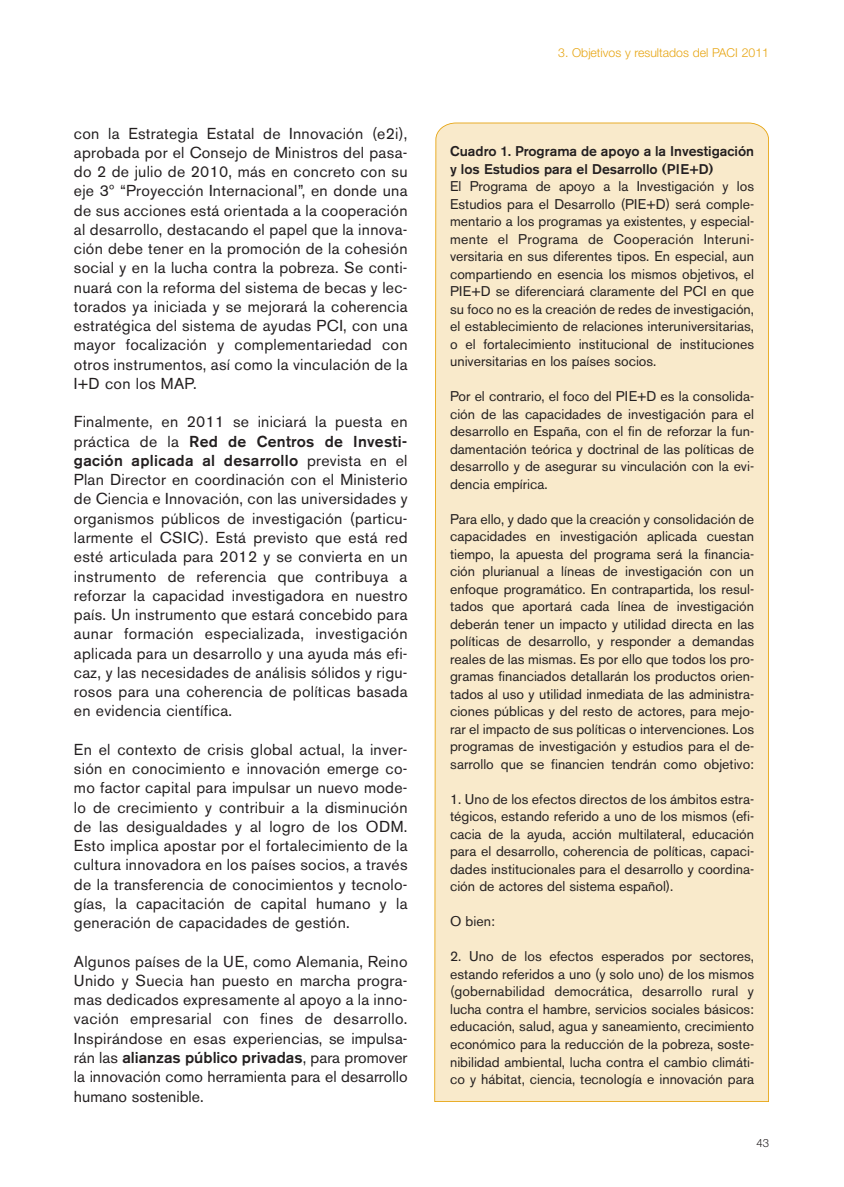
<style>
.page{position:relative;width:844px;height:1187px;background:#fff}
.page>*{position:absolute;margin:0;border:0;box-sizing:border-box;transform-origin:0 0}
.t1{font:15.75px/19.2px "Akzidenz Grotesk BE";letter-spacing:.015em;color:#231f20;text-align:justify}
.t2{font:14px/17.5px "Akzidenz Grotesk BE";color:#231f20;text-align:justify}
.t3{font:500 14px/17.5px "Akzidenz Grotesk BE";color:#231f20}
.t4{font:300 12.25px "Helvetica Neue";color:#e7a512}
.t5{font:300 11.38px "Helvetica Neue";color:#231f20}
.s1{font-weight:500}
</style>
<div class="page">
<div style="left:434px;top:139px;width:334px;height:962px;background:#f9eacb"></div>
<svg style="left:435px;top:122px;width:333px;height:17px;background:#f8e7c4"></svg>
<p class="t1" style="left:74px;top:125px;width:335px">con la Estrategia Estatal de Innovación (e2i), aprobada por el Consejo de Ministros del pasa&shy;do 2 de julio de 2010, más en concreto con su eje 3º “Proyección Internacional”, en donde una de sus acciones está orientada a la cooperación al desarrollo, destacando el papel que la innova&shy;ción debe tener en la promoción de la cohesión social y en la lucha contra la pobreza. Se conti&shy;nuará con la reforma del sistema de becas y lec&shy;torados ya iniciada y se mejorará la coherencia estratégica del sistema de ayudas PCI, con una mayor focalización y complementariedad con otros instrumentos, así como la vinculación de la I+D con los MAP.</p>
<p class="t1" style="left:74px;top:414px;width:335px">Finalmente, en 2011 se iniciará la puesta en práctica de la <span class="s1">Red de Centros de Investi&shy;gación aplicada al desarrollo</span> prevista en el Plan Director en coordinación con el Ministerio de Ciencia e Innovación, con las universidades y organismos públicos de investigación (particu&shy;larmente el CSIC). Está previsto que está red esté articulada para 2012 y se convierta en un instrumento de referencia que contribuya a reforzar la capacidad investigadora en nuestro país. Un instrumento que estará concebido para aunar formación especializada, investigación aplicada para un desarrollo y una ayuda más efi&shy;caz, y las necesidades de análisis sólidos y rigu&shy;rosos para una coherencia de políticas basada en evidencia científica.</p>
<p class="t1" style="left:74px;top:741px;width:335px">En el contexto de crisis global actual, la inver&shy;sión en conocimiento e innovación emerge co&shy;mo factor capital para impulsar un nuevo mode&shy;lo de crecimiento y contribuir a la disminución de las desigualdades y al logro de los ODM.<br>Esto implica apostar por el fortalecimiento de la cultura innovadora en los países socios, a través de la transferencia de conocimientos y tecnolo&shy;gías, la capacitación de capital humano y la generación de capacidades de gestión.</p>
<p class="t1" style="left:74px;top:953px;width:335px">Algunos países de la UE, como Alemania, Reino Unido y Suecia han puesto en marcha progra&shy;mas dedicados expresamente al apoyo a la inno&shy;vación empresarial con fines de desarrollo.<br>Inspirándose en esas experiencias, se impulsa&shy;rán las <span class="s1">alianzas público privadas</span>, para promover la innovación como herramienta para el desarrollo humano sostenible.</p>
<p class="t4" style="left:558px;top:49px;width:212px">3. Objetivos y resultados del PACI 2011</p>
<p class="t3" style="left:450px;top:144px;width:305px">Cuadro 1. Programa de apoyo a la Investigación y los Estudios para el Desarrollo (PIE+D)</p>
<p class="t2" style="left:450px;top:179px;width:305px">El Programa de apoyo a la Investigación y los Estudios para el Desarrollo (PIE+D) será comple&shy;mentario a los programas ya existentes, y especial&shy;mente el Programa de Cooperación Interuni&shy;versitaria en sus diferentes tipos. En especial, aun compartiendo en esencia los mismos objetivos, el PIE+D se diferenciará claramente del PCI en que su foco no es la creación de redes de investigación, el establecimiento de relaciones interuniversitarias, o el fortalecimiento institucional de instituciones universitarias en los países socios.</p>
<p class="t2" style="left:450px;top:389px;width:305px">Por el contrario, el foco del PIE+D es la consolida&shy;ción de las capacidades de investigación para el desarrollo en España, con el fin de reforzar la fun&shy;damentación teórica y doctrinal de las políticas de desarrollo y de asegurar su vinculación con la evi&shy;dencia empírica.</p>
<p class="t2" style="left:450px;top:511px;width:305px">Para ello, y dado que la creación y consolidación de capacidades en investigación aplicada cuestan tiempo, la apuesta del programa será la financia&shy;ción plurianual a líneas de investigación con un enfoque programático. En contrapartida, los resul&shy;tados que aportará cada línea de investigación deberán tener un impacto y utilidad directa en las políticas de desarrollo, y responder a demandas reales de las mismas. Es por ello que todos los pro&shy;gramas financiados detallarán los productos orien&shy;tados al uso y utilidad inmediata de las administra&shy;ciones públicas y del resto de actores, para mejo&shy;rar el impacto de sus políticas o intervenciones. Los programas de investigación y estudios para el de&shy;sarrollo que se financien tendrán como objetivo:</p>
<p class="t2" style="left:450px;top:791px;width:305px">1. Uno de los efectos directos de los ámbitos estra&shy;tégicos, estando referido a uno de los mismos (efi&shy;cacia de la ayuda, acción multilateral, educación para el desarrollo, coherencia de políticas, capaci&shy;dades institucionales para el desarrollo y coordina&shy;ción de actores del sistema español).</p>
<p class="t2" style="left:450px;top:914px;width:46px">O bien:</p>
<p class="t2" style="left:450px;top:949px;width:305px">2. Uno de los efectos esperados por sectores, estando referidos a uno (y solo uno) de los mismos (gobernabilidad democrática, desarrollo rural y lucha contra el hambre, servicios sociales básicos: educación, salud, agua y saneamiento, crecimiento económico para la reducción de la pobreza, soste&shy;nibilidad ambiental, lucha contra el cambio climáti&shy;co y hábitat, ciencia, tecnología e innovación para</p>
<p class="t5" style="left:756px;top:1139px;width:14px">43</p>
</div>
